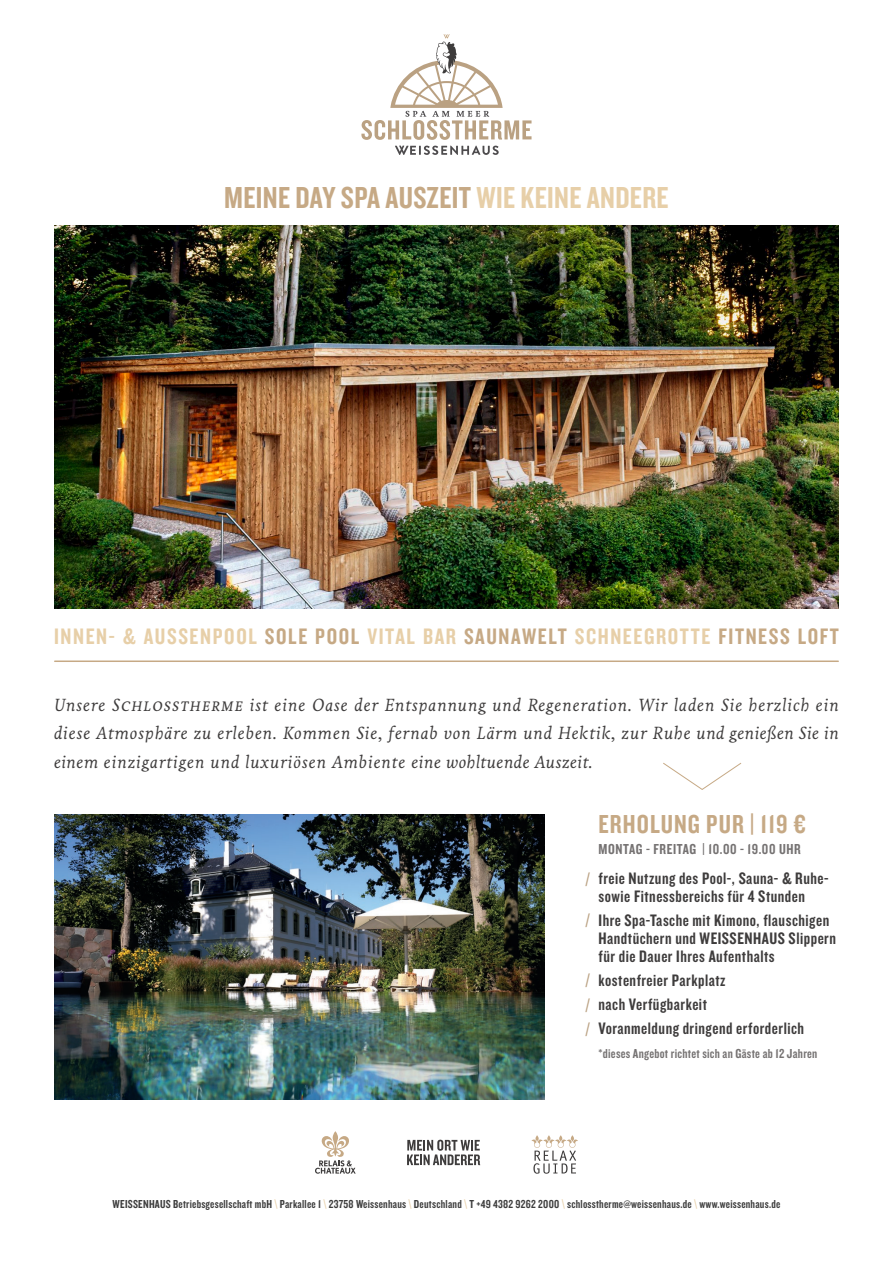
<style>
.page{position:relative;width:893px;height:1263px;background:#fff}
.page>*{position:absolute;margin:0;border:0;box-sizing:border-box;transform-origin:0 0}
.t1{font:31.5px "Knockout 49 Liteweight";letter-spacing:.01em;color:#c6a985}
.t2{font:27px "Knockout 49 Liteweight";letter-spacing:.04em;color:#c6a985}
.t3{font:23.25px "Knockout 49 Liteweight";letter-spacing:.07em;color:#e7cfa8}
.t4{font:italic 18px/28.5px "Livory";letter-spacing:.015em;color:#3e3c3c;text-align:justify}
.t5{font:17.25px "Knockout 49 Liteweight";letter-spacing:.03em;color:#3e3c3c}
.t6{font:17.25px "Knockout 49 Liteweight";color:#baa182}
.t7{font:15px "Knockout 49 Liteweight";letter-spacing:.04em;color:#757272}
.t8{font:13.5px "Knockout 49 Liteweight";letter-spacing:.02em;color:#757272}
.t9{font:12px "Knockout 49 Liteweight";letter-spacing:.02em;color:#3c3c3c}
.s1{color:#e7cfa8}
.s2{color:#c6a985}
</style>
<div class="page">
<img style="left:54px;top:225px;width:785px;height:383px">
<svg style="left:395px;top:146px;width:104px;height:9px"></svg>
<svg style="left:361px;top:34px;width:170px;height:106px"></svg>
<img style="left:54px;top:815px;width:490px;height:285px">
<hr style="left:55px;top:660px;width:783px;height:2px;background:#c6a985">
<svg style="left:663px;top:762px;width:79px;height:28px"></svg>
<svg style="left:407px;top:1140px;width:73px;height:25px"></svg>
<svg style="left:531px;top:1135px;width:47px;height:39px"></svg>
<svg style="left:315px;top:1131px;width:41px;height:43px"></svg>
<p class="t1" style="left:224px;top:178px;width:446px">MEINE DAY SPA AUSZEIT <span class="s1">WIE KEINE ANDERE</span></p>
<p class="t3" style="left:54px;top:621px;width:786px">INNEN- &amp; AUSSENPOOL <span class="s2">SOLE POOL</span> VITAL BAR <span class="s2">SAUNAWELT</span> SCHNEEGROTTE <span class="s2">FITNESS LOFT</span></p>
<p class="t4" style="left:54px;top:691px;width:786px">Unsere Schlosstherme ist eine Oase der Entspannung und Regeneration. Wir laden Sie herzlich ein diese Atmosphäre zu erleben. Kommen Sie, fernab von Lärm und Hektik, zur Ruhe und genießen Sie in einem einzigartigen und luxuriösen Ambiente eine wohltuende Auszeit.</p>
<p class="t6" style="left:586px;top:868px;width:6px">/</p>
<p class="t6" style="left:586px;top:910px;width:6px">/</p>
<p class="t6" style="left:586px;top:969px;width:6px">/</p>
<p class="t6" style="left:586px;top:994px;width:6px">/</p>
<p class="t6" style="left:586px;top:1018px;width:6px">/</p>
<p class="t2" style="left:598px;top:807px;width:209px">ERHOLUNG PUR | 119 €</p>
<p class="t7" style="left:598px;top:839px;width:204px">MONTAG - FREITAG | 10.00 - 19.00 UHR</p>
<p class="t5" style="left:598px;top:867px;width:232px">freie Nutzung des Pool-, Sauna- &amp; Ruhe-</p>
<p class="t5" style="left:598px;top:885px;width:208px">sowie Fitnessbereichs für 4 Stunden</p>
<p class="t5" style="left:598px;top:909px;width:232px">Ihre Spa-Tasche mit Kimono, flauschigen</p>
<p class="t5" style="left:598px;top:927px;width:239px">Handtüchern und WEISSENHAUS Slippern</p>
<p class="t5" style="left:598px;top:945px;width:178px">für die Dauer Ihres Aufenthalts</p>
<p class="t5" style="left:598px;top:969px;width:129px">kostenfreier Parkplatz</p>
<p class="t5" style="left:598px;top:993px;width:110px">nach Verfügbarkeit</p>
<p class="t5" style="left:598px;top:1017px;width:207px">Voranmeldung dringend erforderlich</p>
<p class="t8" style="left:598px;top:1045px;width:220px">*dieses Angebot richtet sich an Gäste ab 12 Jahren</p>
<p class="t9" style="left:113px;top:1196px;width:669px">WEISSENHAUS Betriebsgesellschaft mbH <span class="s1">\</span> Parkallee 1 <span class="s1">\</span> 23758 Weissenhaus <span class="s1">\</span> Deutschland <span class="s1">\</span> T +49 4382 9262 2000 <span class="s1">\</span> schlosstherme@weissenhaus.de <span class="s1">\</span> www.weissenhaus.de</p>
</div>
